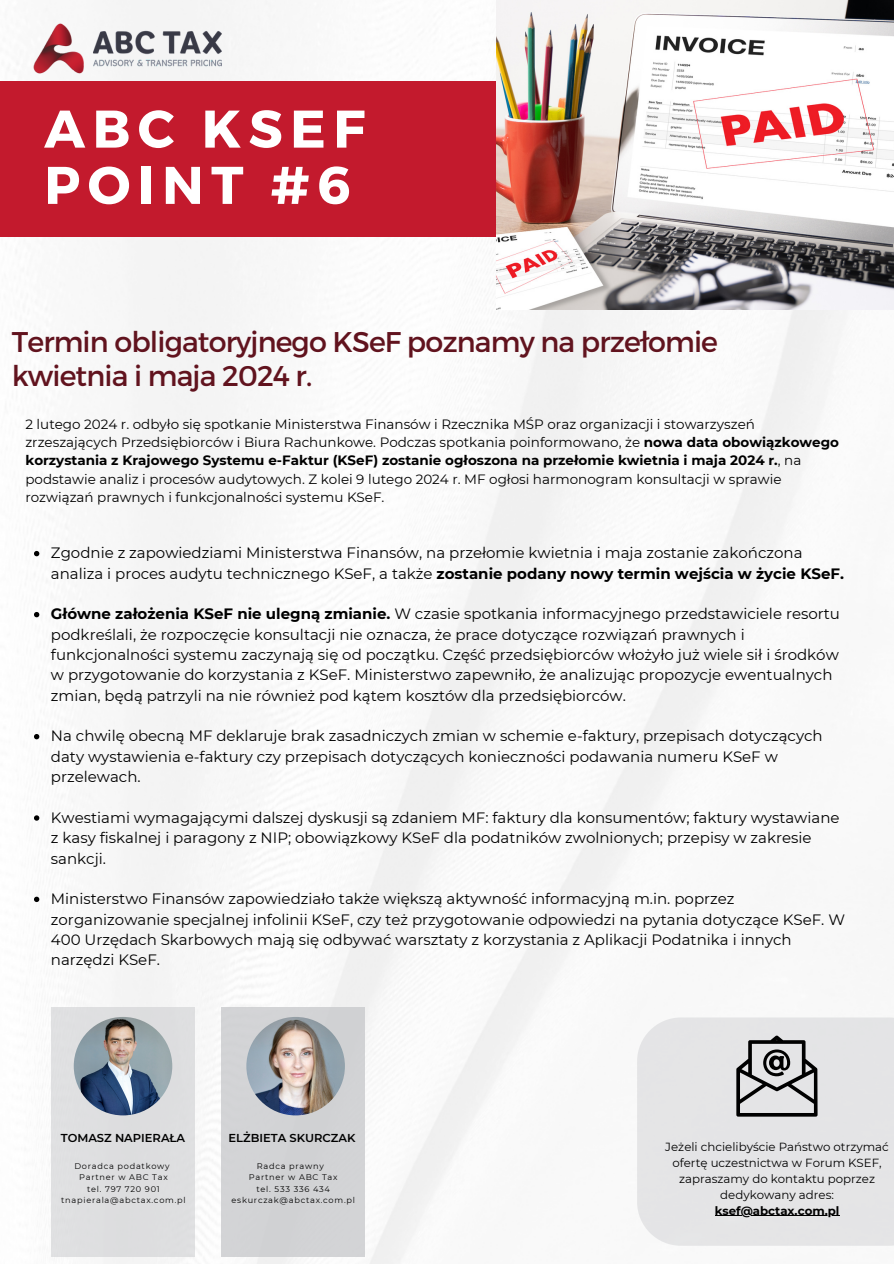
<style>
.page{position:relative;width:894px;height:1264px;background:#fff}
.page>*{position:absolute;margin:0;border:0;box-sizing:border-box;transform-origin:0 0}
.t1{font:700 52.95px/56.2px "Montserrat";letter-spacing:.14em;color:#fff}
.t2{font:28.5px/33.8px "Montserrat";letter-spacing:-.03em;color:#61131e}
.t3{font:15px/20.4px "Montserrat";color:#000}
.t4{font:13.5px/18.1px "Montserrat";color:#000}
.t5{font:11.7px/15.9px "Montserrat";color:#000;text-align:center}
.t6{font:700 11.7px "Montserrat";color:#000}
.t7{font:600 11.55px "Montserrat";color:#000}
.t8{font:8.25px/11.6px "Montserrat";letter-spacing:.09em;color:#000;text-align:center}
.s1{font-weight:700}
</style>
<div class="page">
<img style="left:0;top:0;width:893px;height:1263px">
<div style="left:0;top:82px;width:614px;height:155px;background:#c31a2d"></div>
<img style="left:497px;top:0;width:396px;height:310px">
<img style="left:25px;top:15px;width:196px;height:67px">
<svg style="left:34px;top:551px;width:5px;height:5px"></svg>
<svg style="left:34px;top:612px;width:5px;height:5px"></svg>
<svg style="left:34px;top:734px;width:5px;height:5px"></svg>
<svg style="left:34px;top:815px;width:5px;height:5px"></svg>
<svg style="left:34px;top:896px;width:5px;height:6px"></svg>
<div style="left:51px;top:1006px;width:144px;height:250px;background:#dedfe0"></div>
<img style="left:74px;top:1016px;width:98px;height:99px;border-radius:50%">
<div style="left:221px;top:1006px;width:144px;height:250px;background:#d2d3d5"></div>
<img style="left:246px;top:1016px;width:99px;height:99px;border-radius:50%">
<div style="left:637px;top:1017px;width:256px;height:228px;background:#e4e4e6"></div>
<svg style="left:736px;top:1035px;width:81px;height:81px;background:#9f9fa0"></svg>
<hr style="left:714px;top:1215px;width:125px;height:1px;background:#000">
<h1 class="t1" style="left:44px;top:98px;width:322px">ABC KSEF<br>POINT #6</h1>
<h2 class="t2" style="left:12px;top:323px;width:707px">Termin obligatoryjnego KSeF poznamy na przełomie kwietnia i maja 2024 r.</h2>
<h4 class="t4" style="left:25px;top:415px;width:814px">2 lutego 2024 r. odbyło się spotkanie Ministerstwa Finansów i Rzecznika MŚP oraz organizacji i stowarzyszeń zrzeszających Przedsiębiorców i Biura Rachunkowe. Podczas spotkania poinformowano, że <span class="s1">nowa data obowiązkowego korzystania z Krajowego Systemu e-Faktur (KSeF) zostanie ogłoszona na przełomie kwietnia i maja 2024 r.</span>, na podstawie analiz i procesów audytowych. Z kolei 9 lutego 2024 r. MF ogłosi harmonogram konsultacji w sprawie rozwiązań prawnych i funkcjonalności systemu KSeF.</h4>
<p class="t3" style="left:51px;top:543px;width:794px">Zgodnie z zapowiedziami Ministerstwa Finansów, na przełomie kwietnia i maja zostanie zakończona analiza i proces audytu technicznego KSeF, a także <span class="s1">zostanie podany nowy termin wejścia w życie KSeF.</span></p>
<p class="t3" style="left:51px;top:604px;width:790px"><span class="s1">Główne założenia KSeF nie ulegną zmianie.</span> W czasie spotkania informacyjnego przedstawiciele resortu podkreślali, że rozpoczęcie konsultacji nie oznacza, że prace dotyczące rozwiązań prawnych i funkcjonalności systemu zaczynają się od początku. Część przedsiębiorców włożyło już wiele sił i środków w przygotowanie do korzystania z KSeF. Ministerstwo zapewniło, że analizując propozycje ewentualnych zmian, będą patrzyli na nie również pod kątem kosztów dla przedsiębiorców.</p>
<p class="t3" style="left:51px;top:726px;width:773px">Na chwilę obecną MF deklaruje brak zasadniczych zmian w schemie e-faktury, przepisach dotyczących daty wystawienia e-faktury czy przepisach dotyczących konieczności podawania numeru KSeF w przelewach.</p>
<p class="t3" style="left:51px;top:807px;width:789px">Kwestiami wymagającymi dalszej dyskusji są zdaniem MF: faktury dla konsumentów; faktury wystawiane z kasy fiskalnej i paragony z NIP; obowiązkowy KSeF dla podatników zwolnionych; przepisy w zakresie sankcji.</p>
<p class="t3" style="left:51px;top:888px;width:795px">Ministerstwo Finansów zapowiedziało także większą aktywność informacyjną m.in. poprzez zorganizowanie specjalnej infolinii KSeF, czy też przygotowanie odpowiedzi na pytania dotyczące KSeF. W 400 Urzędach Skarbowych mają się odbywać warsztaty z korzystania z Aplikacji Podatnika i innych narzędzi KSeF.</p>
<h5 class="t7" style="left:61px;top:1130px;width:126px">TOMASZ NAPIERAŁA</h5>
<p class="t8" style="left:74px;top:1159px;width:97px">Doradca podatkowy<br>Partner w ABC Tax</p>
<p class="t8" style="left:87px;top:1182px;width:74px">tel. 797 720 901</p>
<p class="t8" style="left:61px;top:1194px;width:126px">tnapierala@abctax.com.pl</p>
<h5 class="t7" style="left:228px;top:1130px;width:128px">ELŻBIETA SKURCZAK</h5>
<p class="t8" style="left:257px;top:1159px;width:68px">Radca prawny</p>
<p class="t8" style="left:249px;top:1171px;width:90px">Partner w ABC Tax</p>
<p class="t8" style="left:256px;top:1182px;width:75px">tel. 533 336 434</p>
<p class="t8" style="left:231px;top:1194px;width:125px">eskurczak@abctax.com.pl</p>
<p class="t5" style="left:665px;top:1138px;width:225px">Jeżeli chcielibyście Państwo otrzymać ofertę uczestnictwa w Forum KSEF, zapraszamy do kontaktu poprzez dedykowany adres:</p>
<h3 class="t6" style="left:714px;top:1203px;width:126px">ksef@abctax.com.pl</h3>
</div>
